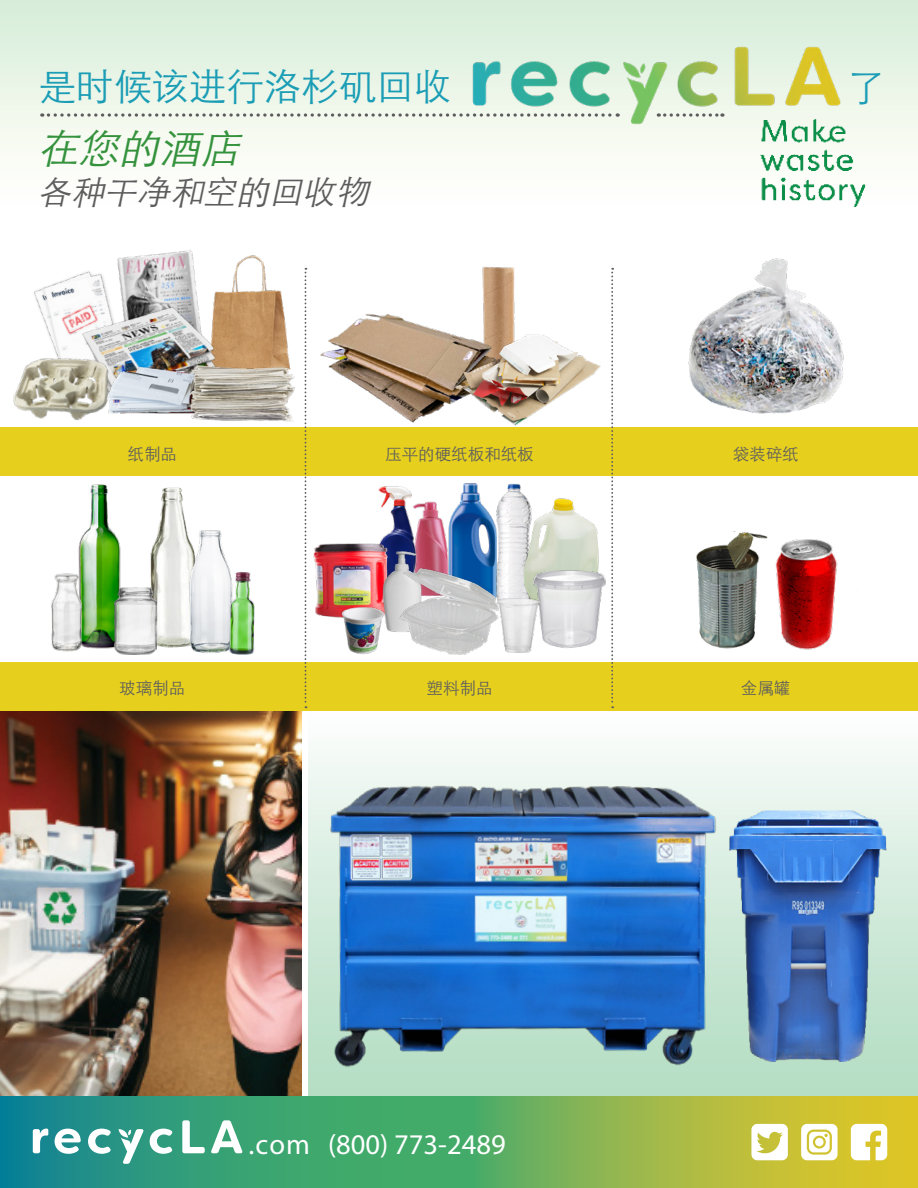
<style>
.page{position:relative;width:918px;height:1188px;background:#fff}
.page>*{position:absolute;margin:0;border:0;box-sizing:border-box;transform-origin:0 0}
.t1{font:italic 300 40.5px "ST Heiti SC";color:#34923d}
.t2{font:300 37.5px "ST Heiti SC";color:#1a9db5}
.t3{font:italic 300 33.15px "ST Heiti SC";color:#5e5d5e}
.t4{font:28.65px "Myriad Pro";color:#fff}
.t5{font:300 16.5px "ST Heiti SC";color:#5e5d5e}
</style>
<div class="page">
<div style="left:0;top:0;width:918px;height:207px;background:linear-gradient(to bottom,#d7edd8,#fffffe)"></div>
<img style="left:214px;top:255px;width:76px;height:110px">
<img style="left:117px;top:250px;width:81px;height:49px">
<img style="left:34px;top:260px;width:107px;height:88px">
<img style="left:75px;top:299px;width:150px;height:66px">
<img style="left:452px;top:483px;width:39px;height:74px">
<img style="left:491px;top:483px;width:30px;height:115px">
<img style="left:427px;top:501px;width:25px;height:56px">
<img style="left:378px;top:486px;width:49px;height:58px">
<img style="left:0;top:711px;width:301px;height:385px">
<div style="left:308px;top:711px;width:610px;height:388px;background:linear-gradient(to bottom,#fafdfb,#b0dbc0)"></div>
<img style="left:324px;top:779px;width:400px;height:308px">
<img style="left:729px;top:810px;width:162px;height:252px">
<div style="left:0;top:427px;width:918px;height:49px;background:#e6d01d"></div>
<div style="left:0;top:662px;width:918px;height:49px;background:#e6d01d"></div>
<svg style="left:611px;top:268px;width:2px;height:440px"></svg>
<svg style="left:305px;top:268px;width:1px;height:440px"></svg>
<img style="left:304px;top:533px;width:94px;height:90px">
<img style="left:515px;top:488px;width:84px;height:110px">
<img style="left:529px;top:566px;width:77px;height:82px">
<img style="left:502px;top:598px;width:38px;height:54px">
<img style="left:139px;top:487px;width:46px;height:161px">
<img style="left:78px;top:484px;width:45px;height:166px">
<img style="left:115px;top:588px;width:42px;height:67px">
<img style="left:170px;top:517px;width:60px;height:136px">
<img style="left:13px;top:348px;width:105px;height:72px">
<img style="left:688px;top:258px;width:156px;height:156px">
<img style="left:696px;top:531px;width:72px;height:118px">
<img style="left:775px;top:539px;width:63px;height:111px">
<img style="left:340px;top:602px;width:39px;height:52px">
<img style="left:482px;top:266px;width:33px;height:55px">
<img style="left:320px;top:310px;width:181px;height:113px">
<img style="left:441px;top:321px;width:171px;height:114px">
<img style="left:105px;top:364px;width:96px;height:52px">
<img style="left:188px;top:365px;width:107px;height:57px">
<img style="left:375px;top:544px;width:57px;height:94px">
<img style="left:397px;top:557px;width:105px;height:98px">
<img style="left:51px;top:571px;width:35px;height:81px">
<img style="left:227px;top:570px;width:28px;height:85px">
<svg style="left:42px;top:113px;width:430px;height:4px"></svg>
<img style="left:472px;top:46px;width:371px;height:80px">
<img style="left:747px;top:112px;width:129px;height:95px">
<svg style="left:0;top:1096px;width:918px;height:92px"></svg>
<svg style="left:211px;top:1120px;width:32px;height:33px"></svg>
<svg style="left:182px;top:1120px;width:23px;height:33px"></svg>
<svg style="left:150px;top:1129px;width:23px;height:25px"></svg>
<svg style="left:88px;top:1129px;width:23px;height:25px"></svg>
<svg style="left:33px;top:1129px;width:15px;height:24px"></svg>
<svg style="left:55px;top:1129px;width:26px;height:25px"></svg>
<svg style="left:118px;top:1129px;width:26px;height:35px"></svg>
<svg style="left:751px;top:1124px;width:37px;height:36px"></svg>
<svg style="left:851px;top:1124px;width:36px;height:36px"></svg>
<svg style="left:801px;top:1124px;width:37px;height:36px"></svg>
<h2 class="t2" style="left:39px;top:54px;width:414px">是时候该进行洛杉矶回收</h2>
<h2 class="t2" style="left:848px;top:55px;width:39px">了</h2>
<h1 class="t1" style="left:37px;top:114px;width:217px">在您的酒店</h1>
<h3 class="t3" style="left:37px;top:163px;width:343px">各种干净和空的回收物</h3>
<p class="t5" style="left:128px;top:440px;width:51px">纸制品</p>
<p class="t5" style="left:119px;top:674px;width:67px">玻璃制品</p>
<p class="t5" style="left:385px;top:440px;width:150px">压平的硬纸板和纸板</p>
<p class="t5" style="left:427px;top:674px;width:67px">塑料制品</p>
<h3 class="t4" style="left:249px;top:1126px;width:259px">.com (800) 773-2489</h3>
<p class="t5" style="left:733px;top:440px;width:68px">袋装碎纸</p>
<p class="t5" style="left:741px;top:674px;width:51px">金属罐</p>
</div>
